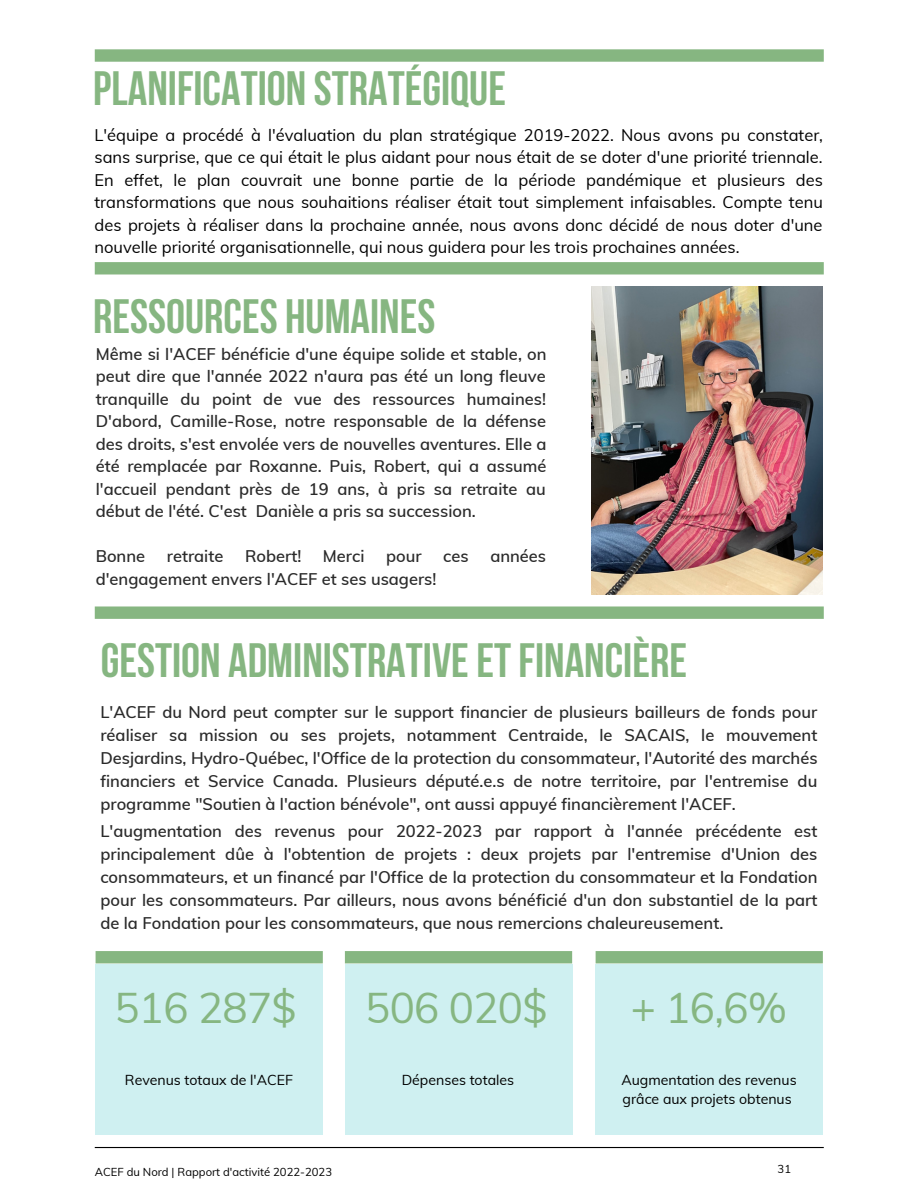
<style>
.page{position:relative;width:918px;height:1188px;background:#fff}
.page>*{position:absolute;margin:0;border:0;box-sizing:border-box;transform-origin:0 0}
.t1{font:700 48px "Bebas Neue";color:#86b681}
.t2{font:42px "Muli";letter-spacing:-.015em;color:#86b681}
.t3{font:600 16.5px/23px "Muli";color:#2a2a2a;text-align:justify}
.t4{font:16.5px/22.5px "Muli";color:#000;text-align:justify}
.t5{font:14.1px/19.2px "Muli";color:#000}
.t6{font:11.25px "Muli";color:#000}
</style>
<div class="page">
<hr style="left:95px;top:1147px;width:729px;height:1px;background:#000">
<div style="left:596px;top:964px;width:227px;height:171px;background:#cff0f1"></div>
<div style="left:345px;top:964px;width:227px;height:171px;background:#cff0f1"></div>
<div style="left:96px;top:964px;width:227px;height:171px;background:#cff0f1"></div>
<div style="left:96px;top:951px;width:227px;height:12px;background:#86b681"></div>
<div style="left:345px;top:951px;width:227px;height:12px;background:#86b681"></div>
<div style="left:596px;top:951px;width:227px;height:12px;background:#86b681"></div>
<div style="left:95px;top:49px;width:729px;height:13px;background:#86b681"></div>
<div style="left:95px;top:262px;width:729px;height:12px;background:#86b681"></div>
<div style="left:95px;top:606px;width:729px;height:13px;background:#86b681"></div>
<img style="left:591px;top:286px;width:231px;height:308px">
<p class="t1" style="left:93px;top:69px;width:414px">PLANIFICATION STRATÉGIQUE</p>
<p class="t4" style="left:94px;top:123px;width:730px">L'équipe a procédé à l'évaluation du plan stratégique 2019-2022. Nous avons pu constater, sans surprise, que ce qui était le plus aidant pour nous était de se doter d'une priorité triennale.<br>En effet, le plan couvrait une bonne partie de la période pandémique et plusieurs des transformations que nous souhaitions réaliser était tout simplement infaisables. Compte tenu des projets à réaliser dans la prochaine année, nous avons donc décidé de nous doter d'une nouvelle priorité organisationnelle, qui nous guidera pour les trois prochaines années.</p>
<p class="t1" style="left:93px;top:297px;width:344px">RESSOURCES HUMAINES</p>
<p class="t3" style="left:96px;top:342px;width:452px;line-height:22.5px">Même si l'ACEF bénéficie d'une équipe solide et stable, on peut dire que l'année 2022 n'aura pas été un long fleuve tranquille du point de vue des ressources humaines!<br>D'abord, Camille-Rose, notre responsable de la défense des droits, s'est envolée vers de nouvelles aventures. Elle a été remplacée par Roxanne. Puis, Robert, qui a assumé l'accueil pendant près de 19 ans, à pris sa retraite au début de l'été. C'est Danièle a pris sa succession.</p>
<p class="t3" style="left:96px;top:544px;width:51px">Bonne</p>
<p class="t3" style="left:167px;top:544px;width:58px">retraite</p>
<p class="t3" style="left:245px;top:544px;width:58px">Robert!</p>
<p class="t3" style="left:323px;top:544px;width:43px">Merci</p>
<p class="t3" style="left:386px;top:544px;width:37px">pour</p>
<p class="t3" style="left:443px;top:544px;width:27px">ces</p>
<p class="t3" style="left:490px;top:544px;width:57px">années</p>
<p class="t3" style="left:96px;top:567px;width:342px">d'engagement envers l'ACEF et ses usagers!</p>
<p class="t1" style="left:101px;top:641px;width:588px">GESTION ADMINISTRATIVEETFINANCIÈRE</p>
<p class="t3" style="left:100px;top:700px;width:719px">L'ACEF du Nord peut compter sur le support financier de plusieurs bailleurs de fonds pour réaliser sa mission ou ses projets, notamment Centraide, le SACAIS, le mouvement Desjardins, Hydro-Québec, l'Office de la protection du consommateur, l'Autorité des marchés financiers et Service Canada. Plusieurs député.e.s de notre territoire, par l'entremise du programme "Soutien à l'action bénévole", ont aussi appuyé financièrement l'ACEF.</p>
<p class="t3" style="left:100px;top:819px;width:719px">L'augmentation des revenus pour 2022-2023 par rapport à l'année précédente est principalement dûe à l'obtention de projets : deux projets par l'entremise d'Union des consommateurs, et un financé par l'Office de la protection du consommateur et la Fondation pour les consommateurs. Par ailleurs, nous avons bénéficié d'un don substantiel de la part de la Fondation pour les consommateurs, que nous remercions chaleureusement.</p>
<p class="t2" style="left:114px;top:981px;width:184px">516 287$</p>
<p class="t2" style="left:365px;top:981px;width:184px">506 020$</p>
<p class="t2" style="left:631px;top:981px;width:158px">+ 16,6%</p>
<p class="t5" style="left:125px;top:1070px;width:170px">Revenus totaux de l'ACEF</p>
<p class="t5" style="left:402px;top:1070px;width:114px">Dépenses totales</p>
<p class="t5" style="left:621px;top:1070px;width:177px">Augmentation des revenus grâce aux projets obtenus</p>
<p class="t6" style="left:95px;top:1165px;width:239px">ACEF du Nord | Rapport d'activité 2022-2023</p>
<p class="t6" style="left:778px;top:1162px;width:15px">31</p>
</div>
